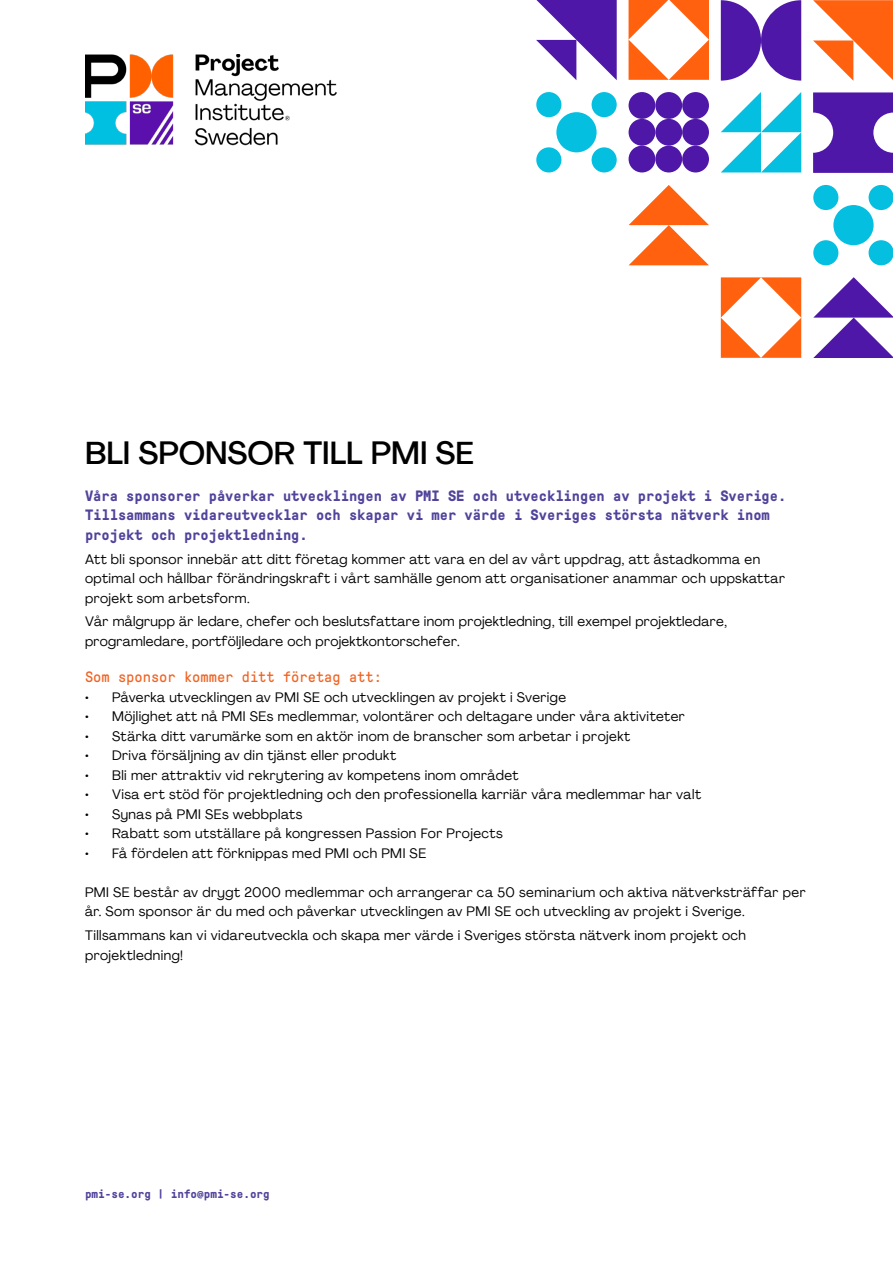
<style>
.page{position:relative;width:893px;height:1263px;background:#fff}
.page>*{position:absolute;margin:0;border:0;box-sizing:border-box;transform-origin:0 0}
.t1{font:500 31.5px "Agrandir";color:#000}
.t2{font:700 15px/19.5px "GT Pressura Mono";color:#50439b}
.t3{font:15px "GT Pressura Mono";color:#f26322}
.t4{font:13.5px/19.5px "Agrandir";letter-spacing:.03em;color:#000}
.t5{font:700 12px "GT Pressura Mono";color:#50439b}
</style>
<div class="page">
<img style="left:85px;top:54px;width:252px;height:92px">
<svg style="left:629px;top:185px;width:80px;height:80px"></svg>
<svg style="left:721px;top:277px;width:80px;height:81px"></svg>
<div style="left:629px;top:92px;width:26px;height:27px;background:#4f17a8;border-radius:50%"></div>
<div style="left:655px;top:92px;width:27px;height:27px;background:#4f17a8;border-radius:50%"></div>
<div style="left:682px;top:92px;width:27px;height:27px;background:#4f17a8;border-radius:50%"></div>
<div style="left:629px;top:119px;width:26px;height:27px;background:#4f17a8;border-radius:50%"></div>
<div style="left:655px;top:119px;width:27px;height:27px;background:#4f17a8;border-radius:50%"></div>
<div style="left:682px;top:119px;width:27px;height:27px;background:#4f17a8;border-radius:50%"></div>
<div style="left:629px;top:146px;width:26px;height:26px;background:#4f17a8;border-radius:50%"></div>
<div style="left:655px;top:146px;width:27px;height:26px;background:#4f17a8;border-radius:50%"></div>
<div style="left:682px;top:146px;width:27px;height:26px;background:#4f17a8;border-radius:50%"></div>
<svg style="left:813px;top:277px;width:80px;height:81px"></svg>
<div style="left:833px;top:205px;width:41px;height:40px;background:#05bfe0;border-radius:50%"></div>
<div style="left:869px;top:185px;width:24px;height:25px;background:#05bfe0;border-radius:50%"></div>
<div style="left:813px;top:185px;width:25px;height:25px;background:#05bfe0;border-radius:50%"></div>
<div style="left:869px;top:240px;width:24px;height:25px;background:#05bfe0;border-radius:50%"></div>
<div style="left:813px;top:240px;width:25px;height:25px;background:#05bfe0;border-radius:50%"></div>
<svg style="left:813px;top:92px;width:80px;height:81px"></svg>
<svg style="left:721px;top:92px;width:80px;height:80px"></svg>
<div style="left:556px;top:112px;width:41px;height:40px;background:#05bfe0;border-radius:50%"></div>
<div style="left:592px;top:92px;width:25px;height:25px;background:#05bfe0;border-radius:50%"></div>
<div style="left:536px;top:92px;width:25px;height:25px;background:#05bfe0;border-radius:50%"></div>
<div style="left:592px;top:147px;width:25px;height:25px;background:#05bfe0;border-radius:50%"></div>
<div style="left:536px;top:147px;width:25px;height:25px;background:#05bfe0;border-radius:50%"></div>
<svg style="left:536px;top:0;width:81px;height:80px"></svg>
<svg style="left:629px;top:0;width:80px;height:80px"></svg>
<svg style="left:721px;top:0;width:80px;height:81px"></svg>
<svg style="left:813px;top:0;width:80px;height:81px"></svg>
<h1 class="t1" style="left:85px;top:434px;width:390px">BLI SPONSOR TILL PMI SE</h1>
<p class="t2" style="left:85px;top:486px;width:703px">Våra sponsorer påverkar utvecklingen av PMI SE och utvecklingen av projekt i Sverige.<br>Tillsammans vidareutvecklar och skapar vi mer värde i Sveriges största nätverk inom projekt och projektledning.</p>
<p class="t4" style="left:85px;top:549px;width:701px">Att bli sponsor innebär att ditt företag kommer att vara en del av vårt uppdrag, att åstadkomma en optimal och hållbar förändringskraft i vårt samhälle genom att organisationer anammar och uppskattar projekt som arbetsform.</p>
<p class="t4" style="left:85px;top:612px;width:643px">Vår målgrupp är ledare, chefer och beslutsfattare inom projektledning, till exempel projektledare, programledare, portföljledare och projektkontorschefer.</p>
<p class="t3" style="left:85px;top:669px;width:298px">Som sponsor kommer ditt företag att:</p>
<p class="t4" style="left:85px;top:687px;width:483px">• Påverka utvecklingen av PMI SE och utvecklingen av projekt i Sverige</p>
<p class="t4" style="left:85px;top:707px;width:601px">• Möjlighet att nå PMI SEs medlemmar, volontärer och deltagare under våra aktiviteter</p>
<p class="t4" style="left:85px;top:726px;width:547px">• Stärka ditt varumärke som en aktör inom de branscher som arbetar i projekt</p>
<p class="t4" style="left:85px;top:746px;width:313px">• Driva försäljning av din tjänst eller produkt</p>
<p class="t4" style="left:85px;top:765px;width:435px">• Bli mer attraktiv vid rekrytering av kompetens inom området</p>
<p class="t4" style="left:85px;top:785px;width:617px">• Visa ert stöd för projektledning och den professionella karriär våra medlemmar har valt</p>
<p class="t4" style="left:85px;top:804px;width:219px">• Synas på PMI SEs webbplats</p>
<p class="t4" style="left:85px;top:824px;width:419px">• Rabatt som utställare på kongressen Passion For Projects</p>
<p class="t4" style="left:85px;top:843px;width:343px">• Få fördelen att förknippas med PMI och PMI SE</p>
<p class="t4" style="left:85px;top:882px;width:722px">PMI SE består av drygt 2000 medlemmar och arrangerar ca 50 seminarium och aktiva nätverksträffar per år. Som sponsor är du med och påverkar utvecklingen av PMI SE och utveckling av projekt i Sverige.</p>
<p class="t4" style="left:85px;top:925px;width:662px">Tillsammans kan vi vidareutveckla och skapa mer värde i Sveriges största nätverk inom projekt och projektledning!</p>
<p class="t5" style="left:85px;top:1187px;width:186px">pmi-se.org | info@pmi-se.org</p>
</div>
